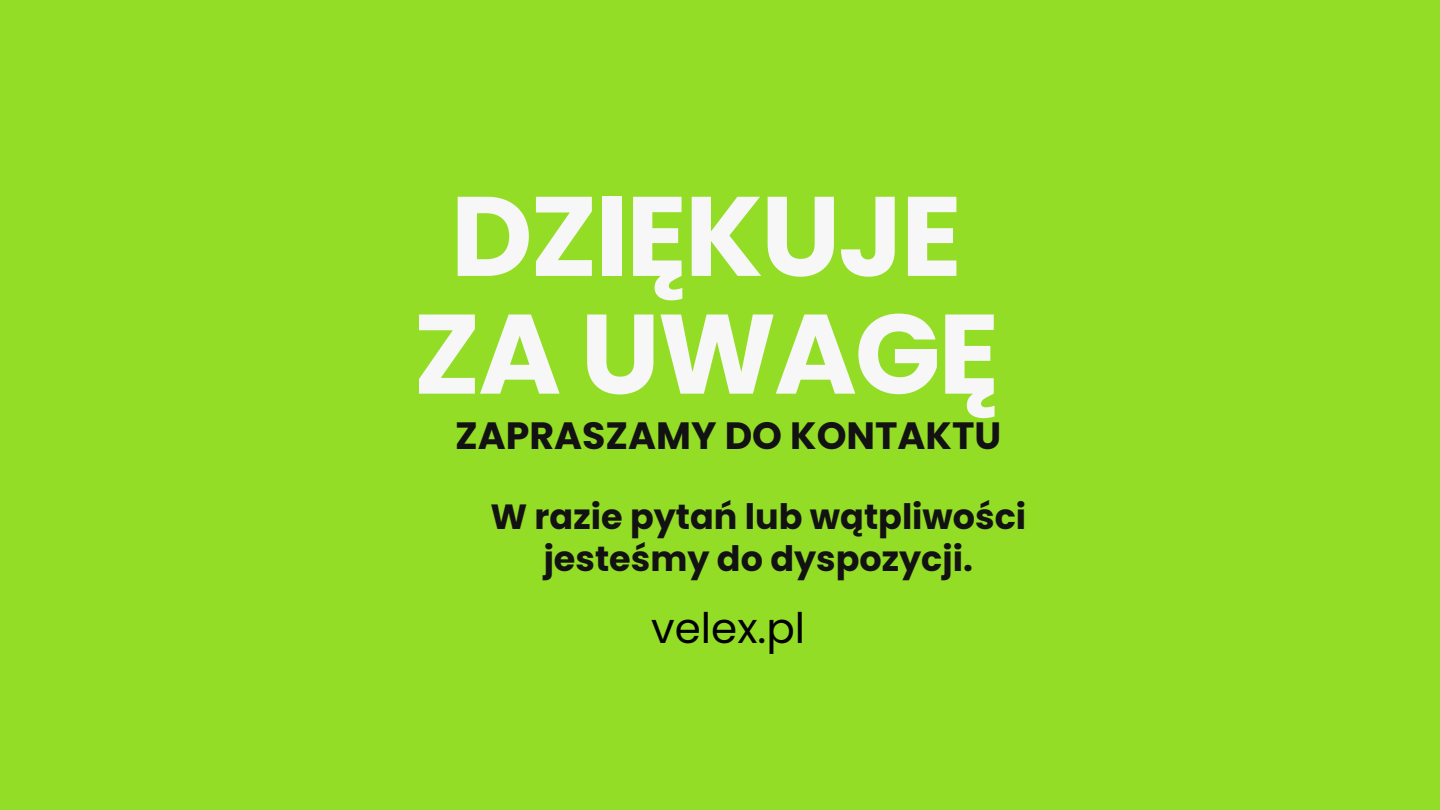
<style>
.page{position:relative;width:1440px;height:810px;background:#94dd26}
.page>*{position:absolute;margin:0;border:0;box-sizing:border-box;transform-origin:0 0}
.t1{font:700 112.8px/117.8px "Poppins";letter-spacing:-.02em;color:#f8f7f7;text-align:center}
.t2{font:42.1px "Poppins";color:#000}
.t3{font:700 38px "Poppins";color:#121212}
.t4{font:700 35px/42px "Poppins";color:#121212;text-align:center}
</style>
<div class="page">
<h1 class="t1" style="left:413px;top:178px;width:587px">DZIĘKUJE<br>ZA UWAGĘ</h1>
<h2 class="t3" style="left:455px;top:410px;width:548px">ZAPRASZAMY DO KONTAKTU</h2>
<p class="t4" style="left:490px;top:496px;width:537px">W razie pytań lub wątpliwości jesteśmy do dyspozycji.</p>
<h3 class="t2" style="left:651px;top:598px;width:155px">velex.pl</h3>
</div>
